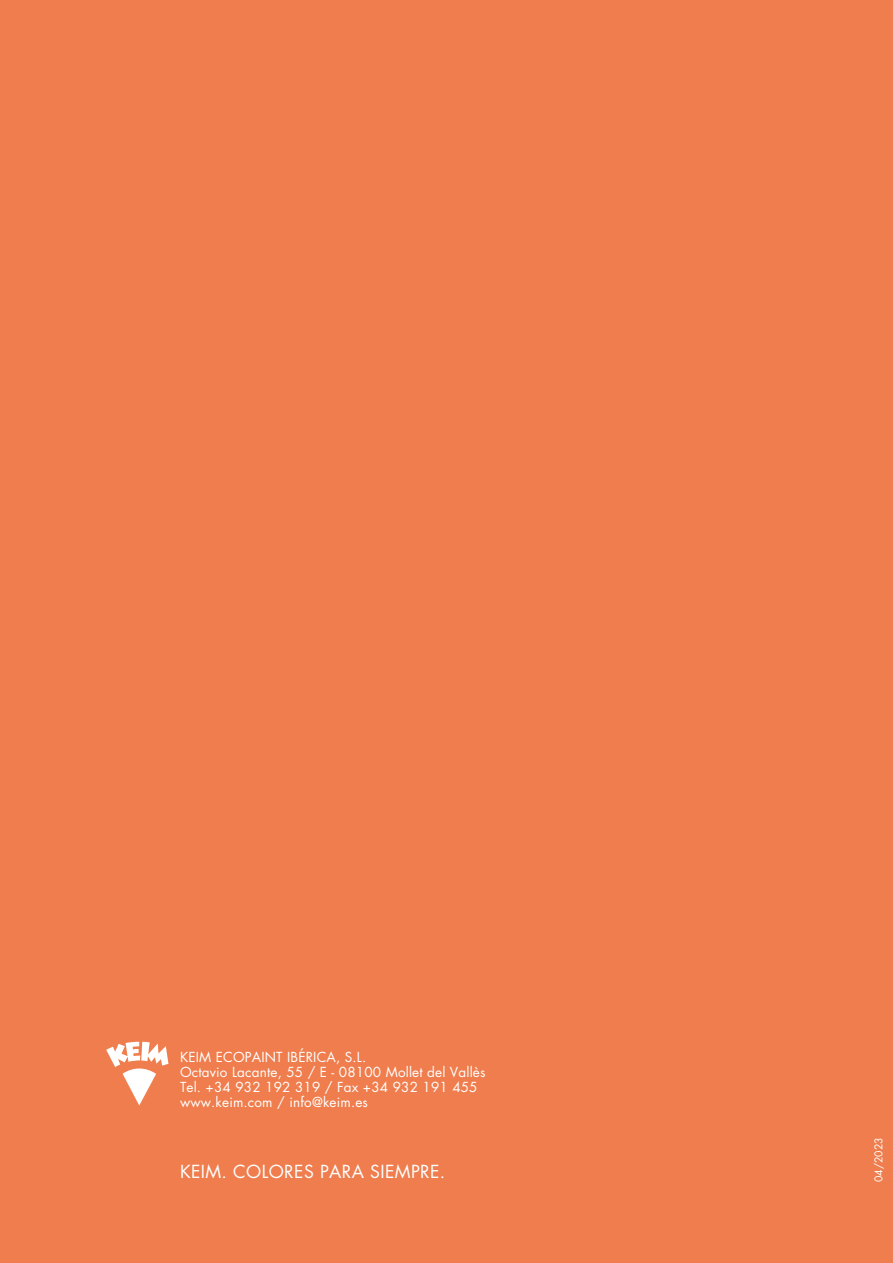
<style>
.page{position:relative;width:893px;height:1263px;background:#ef7d4d}
.page>*{position:absolute;margin:0;border:0;box-sizing:border-box;transform-origin:0 0}
.t1{font:17.55px "Futura";letter-spacing:.025em;color:#fff}
.t2{font:13.5px/15px "Futura";letter-spacing:.015em;color:#fff}
.t3{font:10.5px "Futura";color:#fff}
</style>
<div class="page">
<svg style="left:106px;top:1042px;width:62px;height:63px"></svg>
<p class="t2" style="left:180px;top:1049px;width:307px">KEIM ECOPAINT IBÉRICA, S.L.<br>Octavio Lacante, 55 / E - 08100 Mollet del Vallès Tel. +34 932 192 319 / Fax +34 932 191 455 www.keim.com / info@keim.es</p>
<p class="t1" style="left:180px;top:1160px;width:267px">KEIM. COLORES PARA SIEMPRE.</p>
<p class="t3" style="left:871px;top:1182px;width:46px;rotate:-90deg">04/2023</p>
</div>
